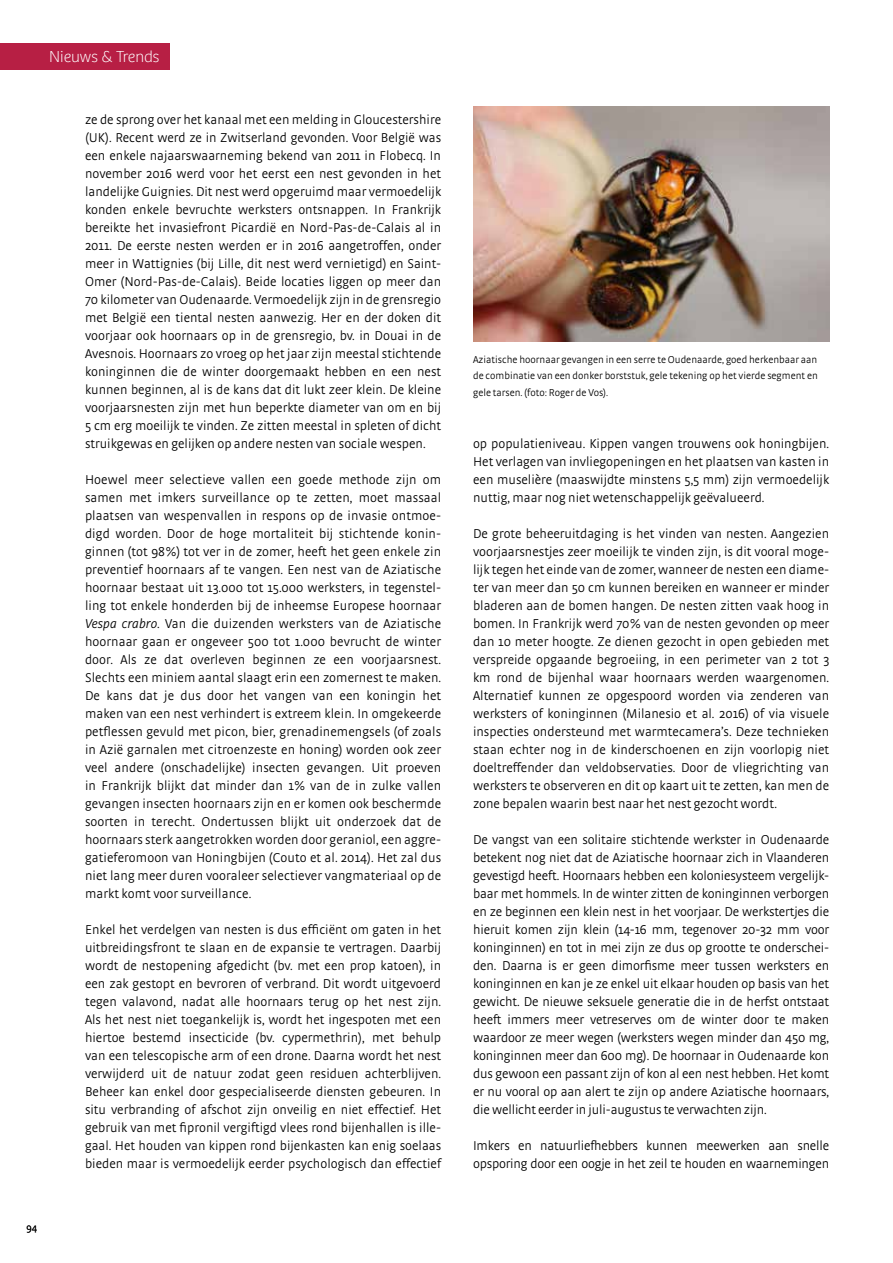
<style>
.page{position:relative;width:893px;height:1263px;background:#fff}
.page>*{position:absolute;margin:0;border:0;box-sizing:border-box;transform-origin:0 0}
.t1{font:100 16.5px "Bree";color:#fff}
.t2{font:300 13.5px/18px "Strada OT";color:#000;text-align:justify}
.t3{font:300 10.5px/16.5px "Strada OT";color:#000;text-align:justify}
.s1{font-style:italic}
</style>
<div class="page">
<div style="left:0;top:43px;width:170px;height:26px;background:#b71f44"></div>
<img style="left:473px;top:106px;width:356px;height:236px">
<p class="t1" style="left:49px;top:47px;width:112px">Nieuws &amp; Trends</p>
<p class="t2" style="left:85px;top:111px;width:358px">ze de sprong over het kanaal met een melding in Gloucestershire (UK). Recent werd ze in Zwitserland gevonden. Voor België was een enkele najaarswaarneming bekend van 2011 in Flobecq. In november 2016 werd voor het eerst een nest gevonden in het landelijke Guignies. Dit nest werd opgeruimd maar vermoedelijk konden enkele bevruchte werksters ontsnappen. In Frankrijk bereikte het invasiefront Picardië en Nord-Pas-de-Calais al in 2011. De eerste nesten werden er in 2016 aangetroffen, onder meer in Wattignies (bij Lille, dit nest werd vernietigd) en Saint-Omer (Nord-Pas-de-Calais). Beide locaties liggen op meer dan 70 kilometer van Oudenaarde. Vermoedelijk zijn in de grensregio met België een tiental nesten aanwezig. Her en der doken dit voorjaar ook hoornaars op in de grensregio, bv. in Douai in de Avesnois. Hoornaars zo vroeg op het jaar zijn meestal stichtende koninginnen die de winter doorgemaakt hebben en een nest kunnen beginnen, al is de kans dat dit lukt zeer klein. De kleine voorjaarsnesten zijn met hun beperkte diameter van om en bij 5 cm erg moeilijk te vinden. Ze zitten meestal in spleten of dicht struikgewas en gelijken op andere nesten van sociale wespen.</p>
<p class="t2" style="left:85px;top:471px;width:358px">Hoewel meer selectieve vallen een goede methode zijn om samen met imkers surveillance op te zetten, moet massaal plaatsen van wespenvallen in respons op de invasie ontmoe&shy;digd worden. Door de hoge mortaliteit bij stichtende konin&shy;ginnen (tot 98%) tot ver in de zomer, heeft het geen enkele zin preventief hoornaars af te vangen. Een nest van de Aziatische hoornaar bestaat uit 13.000 tot 15.000 werksters, in tegenstel&shy;ling tot enkele honderden bij de inheemse Europese hoornaar <span class="s1">Vespa crabro</span>. Van die duizenden werksters van de Aziatische hoornaar gaan er ongeveer 500 tot 1.000 bevrucht de winter door. Als ze dat overleven beginnen ze een voorjaarsnest.<br>Slechts een miniem aantal slaagt erin een zomernest te maken.<br>De kans dat je dus door het vangen van een koningin het maken van een nest verhindert is extreem klein. In omgekeerde petflessen gevuld met picon, bier, grenadinemengsels (of zoals in Azië garnalen met citroenzeste en honing) worden ook zeer veel andere (onschadelijke) insecten gevangen. Uit proeven in Frankrijk blijkt dat minder dan 1% van de in zulke vallen gevangen insecten hoornaars zijn en er komen ook beschermde soorten in terecht. Ondertussen blijkt uit onderzoek dat de hoornaars sterk aangetrokken worden door geraniol, een aggre&shy;gatieferomoon van Honingbijen (Couto et al. 2014). Het zal dus niet lang meer duren vooraleer selectiever vangmateriaal op de markt komt voor surveillance.</p>
<p class="t2" style="left:85px;top:921px;width:358px">Enkel het verdelgen van nesten is dus efficiënt om gaten in het uitbreidingsfront te slaan en de expansie te vertragen. Daarbij wordt de nestopening afgedicht (bv. met een prop katoen), in een zak gestopt en bevroren of verbrand. Dit wordt uitgevoerd tegen valavond, nadat alle hoornaars terug op het nest zijn.<br>Als het nest niet toegankelijk is, wordt het ingespoten met een hiertoe bestemd insecticide (bv. cypermethrin), met behulp van een telescopische arm of een drone. Daarna wordt het nest verwijderd uit de natuur zodat geen residuen achterblijven.<br>Beheer kan enkel door gespecialiseerde diensten gebeuren. In situ verbranding of afschot zijn onveilig en niet effectief. Het gebruik van met fipronil vergiftigd vlees rond bijenhallen is ille&shy;gaal. Het houden van kippen rond bijenkasten kan enig soelaas bieden maar is vermoedelijk eerder psychologisch dan effectief</p>
<p class="t3" style="left:27px;top:1219px;width:12px">94</p>
<p class="t3" style="left:473px;top:351px;width:346px">Aziatische hoornaar gevangen in een serre te Oudenaarde, goed herkenbaar aan de combinatie van een donker borststuk, gele tekening op het vierde segment en gele tarsen. (foto: Roger de Vos).</p>
<p class="t2" style="left:473px;top:435px;width:358px">op populatieniveau. Kippen vangen trouwens ook honingbijen.<br>Het verlagen van invliegopeningen en het plaatsen van kasten in een muselière (maaswijdte minstens 5,5 mm) zijn vermoedelijk nuttig, maar nog niet wetenschappelijk geëvalueerd.</p>
<p class="t2" style="left:473px;top:525px;width:358px">De grote beheeruitdaging is het vinden van nesten. Aangezien voorjaarsnestjes zeer moeilijk te vinden zijn, is dit vooral moge&shy;lijk tegen het einde van de zomer, wanneer de nesten een diame&shy;ter van meer dan 50 cm kunnen bereiken en wanneer er minder bladeren aan de bomen hangen. De nesten zitten vaak hoog in bomen. In Frankrijk werd 70% van de nesten gevonden op meer dan 10 meter hoogte. Ze dienen gezocht in open gebieden met verspreide opgaande begroeiing, in een perimeter van 2 tot 3 km rond de bijenhal waar hoornaars werden waargenomen.<br>Alternatief kunnen ze opgespoord worden via zenderen van werksters of koninginnen (Milanesio et al. 2016) of via visuele inspecties ondersteund met warmtecamera’s. Deze technieken staan echter nog in de kinderschoenen en zijn voorlopig niet doeltreffender dan veldobservaties. Door de vliegrichting van werksters te observeren en dit op kaart uit te zetten, kan men de zone bepalen waarin best naar het nest gezocht wordt.</p>
<p class="t2" style="left:473px;top:831px;width:358px">De vangst van een solitaire stichtende werkster in Oudenaarde betekent nog niet dat de Aziatische hoornaar zich in Vlaanderen gevestigd heeft. Hoornaars hebben een koloniesysteem vergelijk&shy;baar met hommels. In de winter zitten de koninginnen verborgen en ze beginnen een klein nest in het voorjaar. De werkstertjes die hieruit komen zijn klein (14-16 mm, tegenover 20-32 mm voor koninginnen) en tot in mei zijn ze dus op grootte te onderschei&shy;den. Daarna is er geen dimorfisme meer tussen werksters en koninginnen en kan je ze enkel uit elkaar houden op basis van het gewicht. De nieuwe seksuele generatie die in de herfst ontstaat heeft immers meer vetreserves om de winter door te maken waardoor ze meer wegen (werksters wegen minder dan 450 mg, koninginnen meer dan 600 mg). De hoornaar in Oudenaarde kon dus gewoon een passant zijn of kon al een nest hebben. Het komt er nu vooral op aan alert te zijn op andere Aziatische hoornaars, die wellicht eerder in juli-augustus te verwachten zijn.</p>
<p class="t2" style="left:473px;top:1137px;width:358px">Imkers en natuurliefhebbers kunnen meewerken aan snelle opsporing door een oogje in het zeil te houden en waarnemingen</p>
</div>
